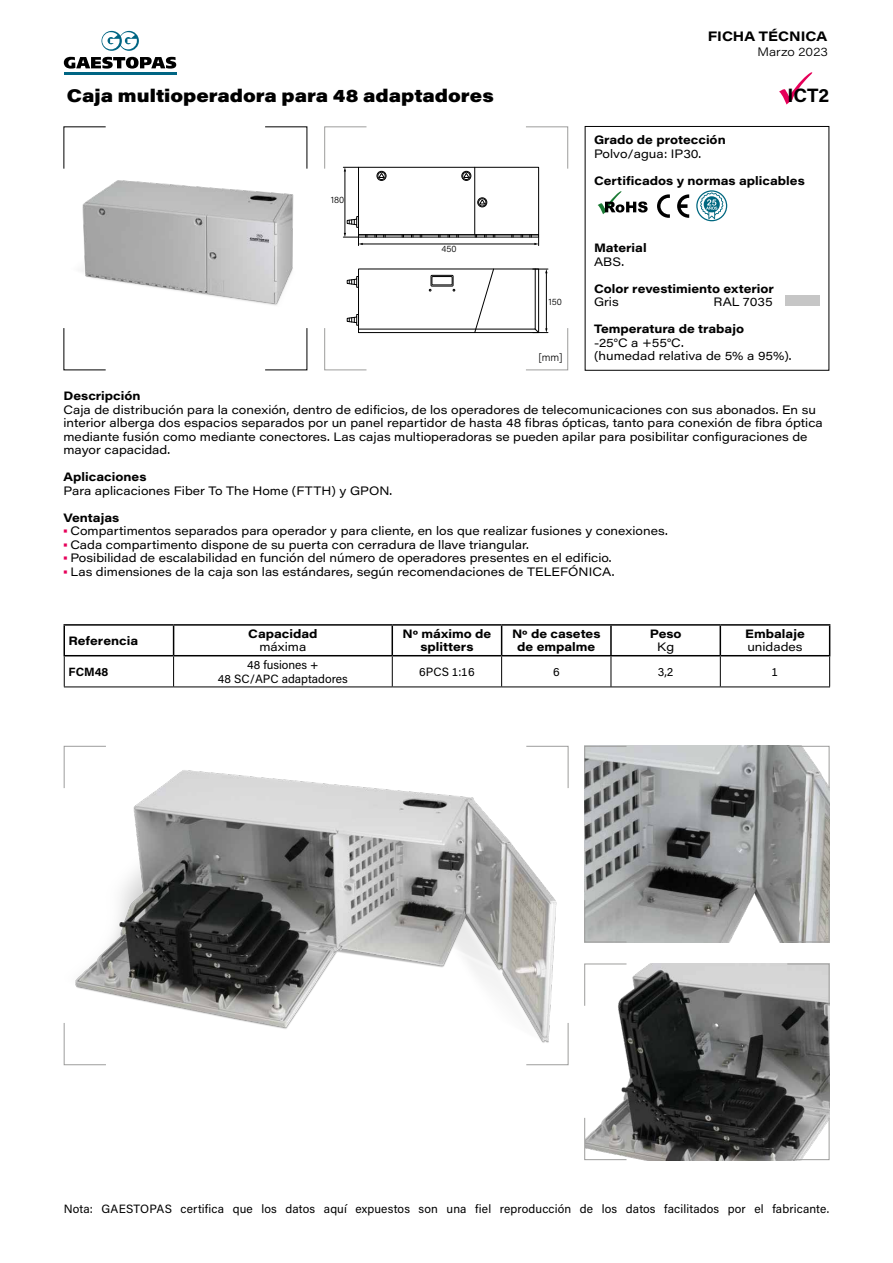
<style>
.page{position:relative;width:893px;height:1263px;background:#fff}
.page>*{position:absolute;margin:0;border:0;box-sizing:border-box;transform-origin:0 0}
.t1{font:700 19.35px "Acumin Pro";color:#000}
.t2{font:900 18px "Acumin Pro Wide";color:#000}
.t3{font:13.5px "Acumin Variable Concept";color:#000}
.t4{font:12px/13.5px "Acumin Pro Wide";color:#000}
.t5{font:700 12px/13.5px "Acumin Pro Wide";color:#000;text-align:center}
.t6{font:12px/13.5px "Acumin Pro";letter-spacing:.01em;color:#000;text-align:center}
.t7{font:12px "Acumin Variable Concept";letter-spacing:.005em;color:#000}
.t8{font:700 12px "Acumin Pro";color:#000}
.t9{font:300 10.5px "Acumin Pro";color:#000}
.t10{font:300 9.3px "Acumin Pro";color:#000}
.s1{font-weight:700}
.s2{font-weight:900;color:#e60059}
</style>
<div class="page">
<hr style="left:64px;top:72px;width:113px;height:2px;background:#006583">
<svg style="left:101px;top:31px;width:38px;height:20px"></svg>
<svg style="left:64px;top:57px;width:112px;height:12px"></svg>
<svg style="left:63px;top:126px;width:245px;height:245px"></svg>
<svg style="left:324px;top:126px;width:244px;height:245px"></svg>
<svg style="left:598px;top:191px;width:50px;height:23px"></svg>
<svg style="left:657px;top:194px;width:13px;height:24px"></svg>
<svg style="left:677px;top:194px;width:12px;height:24px"></svg>
<svg style="left:696px;top:190px;width:31px;height:31px"></svg>
<div style="left:785px;top:296px;width:34px;height:10px;background:#c6c6c6"></div>
<div style="left:585px;top:126px;width:244px;height:245px;border:1px solid #000"></div>
<svg style="left:65px;top:626px;width:764px;height:60px"></svg>
<hr style="left:64px;top:656px;width:1px;height:30px;background:#000">
<hr style="left:173px;top:656px;width:1px;height:30px;background:#000">
<hr style="left:392px;top:656px;width:1px;height:30px;background:#000">
<hr style="left:501px;top:656px;width:1px;height:30px;background:#000">
<hr style="left:611px;top:656px;width:1px;height:30px;background:#000">
<hr style="left:720px;top:656px;width:1px;height:30px;background:#000">
<hr style="left:829px;top:656px;width:1px;height:30px;background:#000">
<hr style="left:64px;top:686px;width:110px;height:1px;background:#000">
<hr style="left:174px;top:686px;width:218px;height:1px;background:#000">
<hr style="left:392px;top:686px;width:110px;height:1px;background:#000">
<hr style="left:502px;top:686px;width:109px;height:1px;background:#000">
<hr style="left:611px;top:686px;width:109px;height:1px;background:#000">
<hr style="left:720px;top:686px;width:110px;height:1px;background:#000">
<hr style="left:63px;top:624px;width:111px;height:2px;background:#000">
<hr style="left:63px;top:626px;width:2px;height:29px;background:#000">
<hr style="left:174px;top:624px;width:218px;height:2px;background:#000">
<svg style="left:173px;top:626px;width:1px;height:29px"></svg>
<hr style="left:392px;top:624px;width:110px;height:2px;background:#000">
<svg style="left:392px;top:626px;width:1px;height:29px"></svg>
<hr style="left:502px;top:624px;width:109px;height:2px;background:#000">
<svg style="left:501px;top:626px;width:1px;height:29px"></svg>
<hr style="left:611px;top:624px;width:109px;height:2px;background:#000">
<hr style="left:610px;top:626px;width:2px;height:29px;background:#000">
<hr style="left:720px;top:624px;width:110px;height:2px;background:#000">
<svg style="left:720px;top:626px;width:1px;height:29px"></svg>
<svg style="left:829px;top:626px;width:1px;height:29px"></svg>
<hr style="left:63px;top:655px;width:111px;height:1px;background:#000">
<hr style="left:174px;top:655px;width:218px;height:1px;background:#000">
<hr style="left:392px;top:655px;width:110px;height:1px;background:#000">
<hr style="left:502px;top:655px;width:109px;height:1px;background:#000">
<hr style="left:611px;top:655px;width:109px;height:1px;background:#000">
<hr style="left:720px;top:655px;width:110px;height:1px;background:#000">
<img style="left:65px;top:127px;width:242px;height:242px">
<svg style="left:63px;top:745px;width:506px;height:320px"></svg>
<svg style="left:584px;top:745px;width:246px;height:198px;background:#98999a"></svg>
<svg style="left:584px;top:963px;width:246px;height:197px"></svg>
<svg style="left:779px;top:72px;width:34px;height:33px"></svg>
<h2 class="t2" style="left:67px;top:82px;width:428px">Caja multioperadora para 48 adaptadores</h2>
<p class="t10" style="left:331px;top:194px;width:15px">180</p>
<p class="t10" style="left:441px;top:243px;width:17px">450</p>
<p class="t10" style="left:548px;top:295px;width:15px">150</p>
<p class="t9" style="left:538px;top:350px;width:26px">[mm]</p>
<p class="t3" style="left:708px;top:27px;width:121px">FICHA TÉCNICA</p>
<p class="t7" style="left:757px;top:43px;width:72px">Marzo 2023</p>
<h1 class="t1" style="left:787px;top:82px;width:43px">ICT2</h1>
<p class="t5" style="left:594px;top:132px;width:133px">Grado de protección</p>
<p class="t4" style="left:594px;top:146px;width:109px">Polvo/agua: IP30.</p>
<p class="t5" style="left:594px;top:173px;width:212px">Certificados y normas aplicables</p>
<p class="t5" style="left:594px;top:240px;width:54px">Material</p>
<p class="t4" style="left:594px;top:254px;width:32px">ABS.</p>
<p class="t5" style="left:594px;top:281px;width:181px">Color revestimiento exterior</p>
<p class="t4" style="left:594px;top:295px;width:26px">Gris</p>
<p class="t4" style="left:713px;top:295px;width:61px">RAL 7035</p>
<p class="t5" style="left:594px;top:321px;width:152px">Temperatura de trabajo</p>
<p class="t4" style="left:594px;top:335px;width:199px">-25°C a +55°C.<br>(humedad relativa de 5% a 95%).</p>
<p class="t5" style="left:63px;top:389px;width:79px">Descripción</p>
<p class="t4" style="left:63px;top:402px;width:761px">Caja de distribución para la conexión, dentro de edificios, de los operadores de telecomunicaciones con sus abonados. En su interior alberga dos espacios separados por un panel repartidor de hasta 48 fibras ópticas, tanto para conexión de fibra óptica mediante fusión como mediante conectores. Las cajas multioperadoras se pueden apilar para posibilitar configuraciones de mayor capacidad.</p>
<p class="t5" style="left:63px;top:470px;width:85px">Aplicaciones</p>
<p class="t4" style="left:63px;top:483px;width:330px">Para aplicaciones Fiber To The Home (FTTH) y GPON.</p>
<p class="t4" style="left:63px;top:510px;width:606px"><span class="s1">Ventajas<br></span><span class="s2">·</span> Compartimentos separados para operador y para cliente, en los que realizar fusiones y conexiones. <span class="s2">·</span> Cada compartimento dispone de su puerta con cerradura de llave triangular.<br><span class="s2">·</span> Posibilidad de escalabilidad en función del número de operadores presentes en el edificio.<br><span class="s2">·</span> Las dimensiones de la caja son las estándares, según recomendaciones de TELEFÓNICA.</p>
<p class="t5" style="left:69px;top:633px;width:71px">Referencia</p>
<p class="t5" style="left:248px;top:626px;width:71px">Capacidad</p>
<p class="t4" style="left:260px;top:640px;width:48px">máxima</p>
<p class="t5" style="left:403px;top:626px;width:90px">Nº máximo de splitters</p>
<p class="t5" style="left:512px;top:626px;width:90px">Nº de casetes de empalme</p>
<p class="t5" style="left:650px;top:626px;width:33px">Peso</p>
<p class="t4" style="left:657px;top:640px;width:19px">Kg</p>
<p class="t5" style="left:745px;top:626px;width:61px">Embalaje</p>
<p class="t4" style="left:747px;top:640px;width:57px">unidades</p>
<p class="t8" style="left:69px;top:663px;width:41px">FCM48</p>
<p class="t6" style="left:218px;top:658px;width:131px">48 fusiones +<br>48 SC/APC adaptadores</p>
<p class="t6" style="left:419px;top:664px;width:57px">6PCS 1:16</p>
<p class="t6" style="left:553px;top:664px;width:8px">6</p>
<p class="t6" style="left:658px;top:664px;width:17px">3,2</p>
<p class="t6" style="left:772px;top:664px;width:8px">1</p>
<p class="t6" style="left:64px;top:1201px;width:767px">Nota: GAESTOPAS certifica que los datos aquí expuestos son una fiel reproducción de los datos facilitados por el fabricante.</p>
</div>
